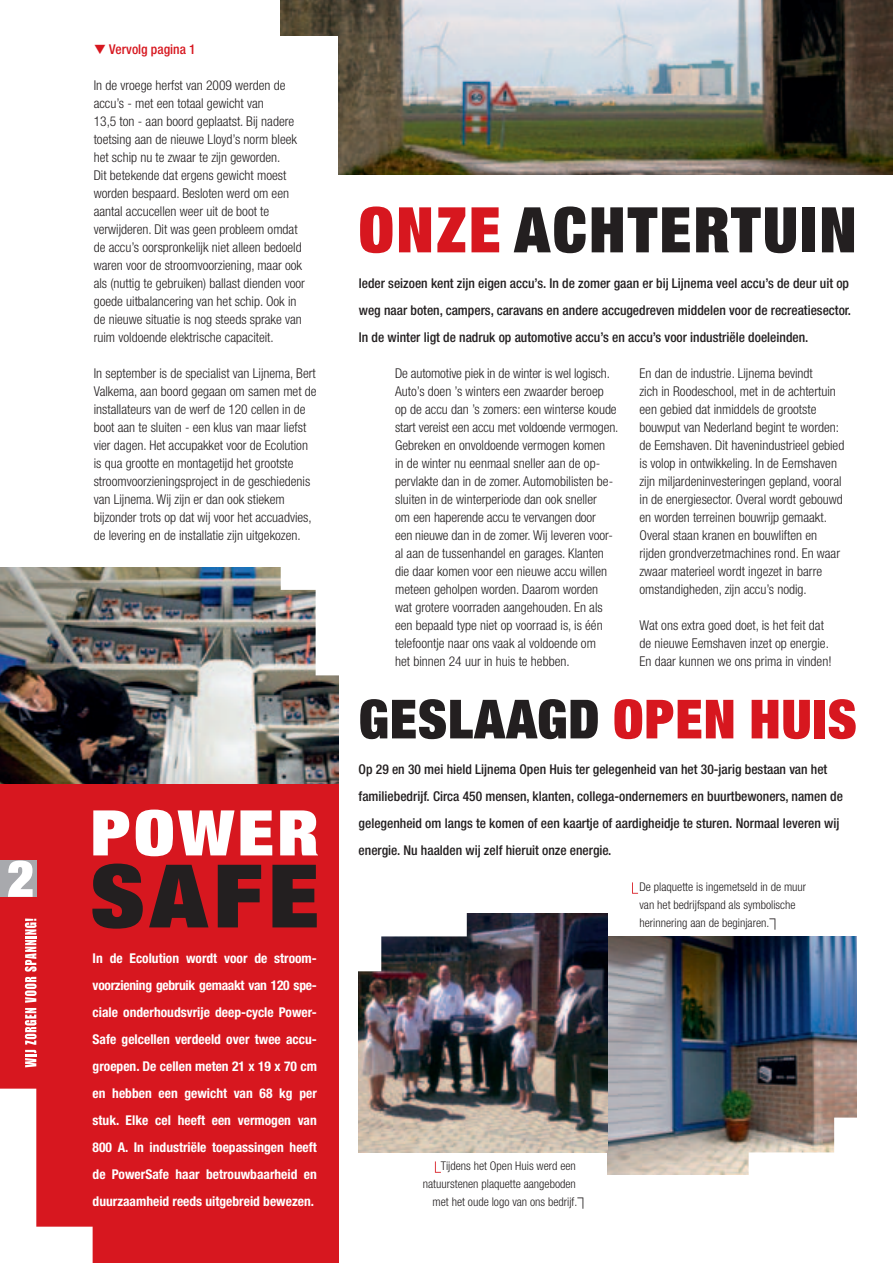
<style>
.page{position:relative;width:893px;height:1263px;background:#fff}
.page>*{position:absolute;margin:0;border:0;box-sizing:border-box;transform-origin:0 0}
.t1{font:900 condensed 87.75px "Helvetica Neue LT Std";color:#231f20;scale:1.15 1}
.t2{font:900 condensed 63px "Helvetica Neue LT Std";color:#231f20}
.t3{font:900 condensed 63px "Helvetica Neue LT Std";color:#fff;scale:1.15 1}
.t4{font:900 condensed 63px "Helvetica Neue LT Std";color:#d7171f}
.t5{font:900 condensed 54px "Helvetica Neue LT Std";letter-spacing:.02em;color:#231f20}
.t6{font:300 condensed 13.5px/18px "Helvetica Neue LT Std";color:#231f20}
.t7{font:500 condensed 13.5px/27px "Helvetica Neue LT Std";color:#231f20}
.t8{font:700 condensed 13.5px/27px "Helvetica Neue LT Std";color:#fff;text-align:justify}
.t9{font:500 condensed 13.5px "Helvetica Neue LT Std";color:#d7171f}
.t10{font:300 condensed 12px/18px "Helvetica Neue LT Std";color:#231f20;text-align:right}
.s1{color:#d7171f}
</style>
<div class="page">
<img style="left:281px;top:0;width:612px;height:174px">
<div style="left:276px;top:36px;width:62px;height:143px;background:#fff"></div>
<img style="left:608px;top:936px;width:249px;height:239px">
<div style="left:0;top:783px;width:338px;height:480px;background:#d7171f"></div>
<div style="left:0;top:860px;width:36px;height:37px;background:#a8a9ad"></div>
<svg style="left:8px;top:860px;width:25px;height:37px"></svg>
<svg style="left:0;top:1089px;width:93px;height:174px"></svg>
<svg style="left:25px;top:977px;width:12px;height:90px"></svg>
<svg style="left:25px;top:918px;width:12px;height:53px"></svg>
<svg style="left:435px;top:1161px;width:6px;height:12px"></svg>
<svg style="left:577px;top:1197px;width:6px;height:12px"></svg>
<svg style="left:632px;top:882px;width:6px;height:12px"></svg>
<svg style="left:769px;top:918px;width:6px;height:12px"></svg>
<img style="left:359px;top:914px;width:249px;height:238px">
<img style="left:0;top:567px;width:338px;height:216px">
<img style="left:281px;top:567px;width:57px;height:108px">
<svg style="left:359px;top:913px;width:108px;height:58px"></svg>
<svg style="left:749px;top:1117px;width:108px;height:58px"></svg>
<p class="t9" style="left:94px;top:41px;width:103px">❑ Vervolg pagina 1</p>
<p class="t6" style="left:94px;top:76px;width:213px">In de vroege herfst van 2009 werden de accu’s - met een totaal gewicht van<br>13,5 ton - aan boord geplaatst. Bij nadere toetsing aan de nieuwe Lloyd’s norm bleek het schip nu te zwaar te zijn geworden.<br>Dit betekende dat ergens gewicht moest worden bespaard. Besloten werd om een aantal accucellen weer uit de boot te verwijderen. Dit was geen probleem omdat de accu’s oorspronkelijk niet alleen bedoeld waren voor de stroomvoorziening, maar ook als (nuttig te gebruiken) ballast dienden voor goede uitbalancering van het schip. Ook in de nieuwe situatie is nog steeds sprake van ruim voldoende elektrische capaciteit.</p>
<p class="t6" style="left:94px;top:364px;width:224px">In september is de specialist van Lijnema, Bert Valkema, aan boord gegaan om samen met de installateurs van de werf de 120 cellen in de boot aan te sluiten - een klus van maar liefst vier dagen. Het accupakket voor de Ecolution is qua grootte en montagetijd het grootste stroomvoorzieningsproject in de geschiedenis van Lijnema. Wij zijn er dan ook stiekem bijzonder trots op dat wij voor het accuadvies, de levering en de installatie zijn uitgekozen.</p>
<h2 class="t3" style="left:90px;top:793px;width:40px">POWE</h2>
<h2 class="t3" style="left:277px;top:793px;width:38px">R</h2>
<h1 class="t1" style="left:90px;top:840px;width:152px">SAFE</h1>
<p class="t8" style="left:93px;top:945px;width:226px">In de Ecolution wordt voor de stroom&shy;voorziening gebruik gemaakt van 120 spe&shy;ciale onderhoudsvrije deep-cycle Power-Safe gelcellen verdeeld over twee accu&shy;groepen. De cellen meten 21 x 19 x 70 cm en hebben een gewicht van 68 kg per stuk. Elke cel heeft een vermogen van 800 A. In industriële toepassingen heeft de PowerSafe haar betrouwbaarheid en duurzaamheid reeds uitgebreid bewezen.</p>
<h2 class="t4" style="left:359px;top:190px;width:72px">ONZE</h2>
<h2 class="t2" style="left:514px;top:190px;width:74px">ACHTE</h2>
<h2 class="t2" style="left:694px;top:190px;width:70px">RTUIN</h2>
<p class="t7" style="left:359px;top:270px;width:494px">Ieder seizoen kent zijn eigen accu’s. In de zomer gaan er bij Lijnema veel accu’s de deur uit op weg naar boten, campers, caravans en andere accugedreven middelen voor de recreatiesector.<br>In de winter ligt de nadruk op automotive accu’s en accu’s voor industriële doeleinden.</p>
<p class="t6" style="left:395px;top:364px;width:225px">De automotive piek in de winter is wel logisch.<br>Auto’s doen ’s winters een zwaarder beroep op de accu dan ’s zomers: een winterse koude start vereist een accu met voldoende vermogen.<br>Gebreken en onvoldoende vermogen komen<br>in de winter nu eenmaal sneller aan de op&shy;pervlakte dan in de zomer. Automobilisten be&shy;sluiten in de winterperiode dan ook sneller<br>om een haperende accu te vervangen door<br>een nieuwe dan in de zomer. Wij leveren voor&shy;al aan de tussenhandel en garages. Klanten die daar komen voor een nieuwe accu willen meteen geholpen worden. Daarom worden wat grotere voorraden aangehouden. En als een bepaald type niet op voorraad is, is één telefoontje naar ons vaak al voldoende om<br>het binnen 24 uur in huis te hebben.</p>
<p class="t6" style="left:639px;top:364px;width:206px">En dan de industrie. Lijnema bevindt<br>zich in Roodeschool, met in de achtertuin een gebied dat inmiddels de grootste bouwput van Nederland begint te worden: de Eemshaven. Dit havenindustrieel gebied is volop in ontwikkeling. In de Eemshaven zijn miljardeninvesteringen gepland, vooral in de energiesector. Overal wordt gebouwd en worden terreinen bouwrijp gemaakt.<br>Overal staan kranen en bouwliften en rijden grondverzetmachines rond. En waar zwaar materieel wordt ingezet in barre omstandigheden, zijn accu’s nodig.</p>
<p class="t6" style="left:639px;top:616px;width:194px">Wat ons extra goed doet, is het feit dat de nieuwe Eemshaven inzet op energie.<br>En daar kunnen we ons prima in vinden!</p>
<h3 class="t5" style="left:359px;top:685px;width:499px">GESLAAGD <span class="s1">OPEN HUIS</span></h3>
<p class="t7" style="left:359px;top:756px;width:486px">Op 29 en 30 mei hield Lijnema Open Huis ter gelegenheid van het 30-jarig bestaan van het familiebedrijf. Circa 450 mensen, klanten, collega-ondernemers en buurtbewoners, namen de gelegenheid om langs te komen of een kaartje of aardigheidje te sturen. Normaal leveren wij energie. Nu haalden wij zelf hieruit onze energie.</p>
<p class="t10" style="left:639px;top:878px;width:168px;text-align:left">De plaquette is ingemetseld in de muur van het bedrijfspand als symbolische herinnering aan de beginjaren.</p>
<p class="t10" style="left:423px;top:1157px;width:156px">Tijdens het Open Huis werd een natuurstenen plaquette aangeboden met het oude logo van ons bedrijf.</p>
</div>
